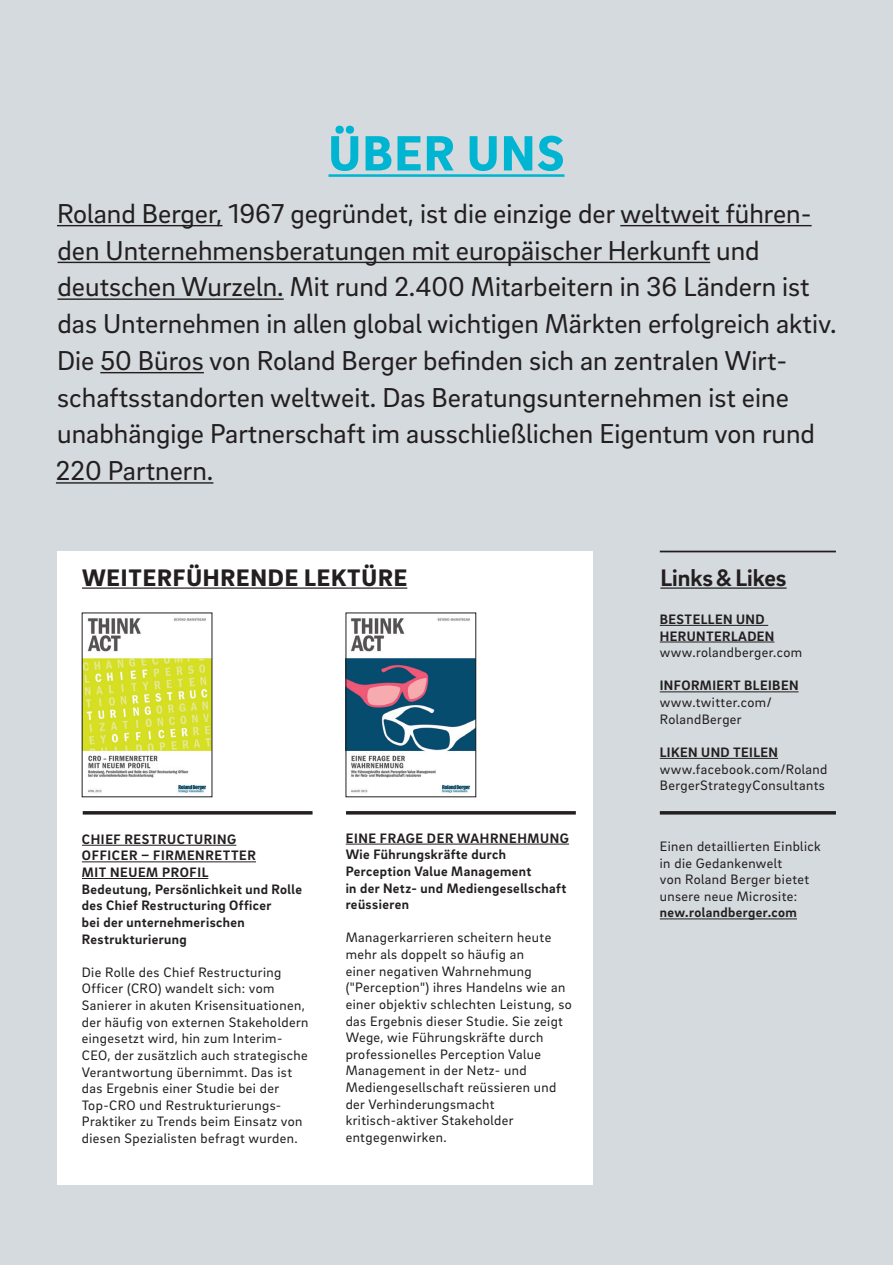
<style>
.page{position:relative;width:893px;height:1265px;background:#d4dade}
.page>*{position:absolute;margin:0;border:0;box-sizing:border-box;transform-origin:0 0}
.t1{font:900 50.75px "Brix Sans";letter-spacing:.03em;color:#00b5d1}
.t2{font:28px/36.8px "Brix Sans";color:#231f20}
.t3{font:900 24.5px "Brix Sans";letter-spacing:.035em;color:#231f20}
.t4{font:700 24.5px "Brix Sans";color:#231f20}
.t5{font:14px/16.6px "Brix Sans";letter-spacing:.03em;color:#231f20}
.t6{font:700 14px/16.6px "Brix Sans";letter-spacing:.03em;color:#231f20}
</style>
<div class="page">
<div style="left:57px;top:551px;width:536px;height:633px;background:#fff"></div>
<hr style="left:57px;top:225px;width:165px;height:1px;background:#231f20">
<hr style="left:620px;top:225px;width:192px;height:1px;background:#231f20">
<hr style="left:58px;top:262px;width:652px;height:1px;background:#231f20">
<hr style="left:58px;top:298px;width:226px;height:2px;background:#231f20">
<hr style="left:100px;top:372px;width:104px;height:1px;background:#231f20">
<hr style="left:56px;top:482px;width:157px;height:2px;background:#231f20">
<hr style="left:660px;top:551px;width:176px;height:1px;background:#231f20">
<svg style="left:83px;top:811px;width:230px;height:4px"></svg>
<svg style="left:346px;top:811px;width:230px;height:4px"></svg>
<svg style="left:660px;top:811px;width:176px;height:4px"></svg>
<hr style="left:82px;top:587px;width:325px;height:2px;background:#231f20">
<hr style="left:660px;top:587px;width:127px;height:2px;background:#231f20">
<hr style="left:328px;top:174px;width:236px;height:3px;background:#00b5d1">
<hr style="left:660px;top:919px;width:137px;height:1px;background:#231f20">
<img style="left:348px;top:618px;width:126px;height:175px">
<img style="left:84px;top:618px;width:126px;height:175px">
<hr style="left:346px;top:844px;width:223px;height:1px;background:#231f20">
<hr style="left:82px;top:845px;width:154px;height:1px;background:#231f20">
<hr style="left:82px;top:861px;width:174px;height:1px;background:#231f20">
<hr style="left:82px;top:878px;width:126px;height:1px;background:#231f20">
<hr style="left:660px;top:625px;width:108px;height:1px;background:#231f20">
<hr style="left:660px;top:642px;width:114px;height:1px;background:#231f20">
<hr style="left:660px;top:692px;width:139px;height:1px;background:#231f20">
<hr style="left:660px;top:758px;width:118px;height:1px;background:#231f20">
<h1 class="t1" style="left:328px;top:120px;width:237px">ÜBER UNS</h1>
<p class="t2" style="left:56px;top:194px;width:782px">Roland Berger, 1967 gegründet, ist die einzige der weltweit führen&shy;den Unternehmensberatungen mit europäischer Herkunft und deutschen Wurzeln. Mit rund 2.400 Mitarbeitern in 36 Ländern ist das Unternehmen in allen global wichtigen Märkten erfolgreich aktiv.<br>Die 50 Büros von Roland Berger befinden sich an zentralen Wirt&shy;schaftsstandorten weltweit. Das Beratungsunternehmen ist eine unabhängige Partnerschaft im ausschließlichen Eigentum von rund 220 Partnern.</p>
<h3 class="t3" style="left:82px;top:561px;width:327px">WEITERFÜHRENDE LEKTÜRE</h3>
<h3 class="t4" style="left:660px;top:561px;width:128px">Links&amp;Likes</h3>
<p class="t6" style="left:82px;top:830px;width:222px">CHIEF RESTRUCTURING<br>OFFICER – FIRMENRETTER<br>MIT NEUEM PROFIL<br>Bedeutung, Persönlichkeit und Rolle des Chief Restructuring Officer<br>bei der unternehmerischen<br>Restrukturierung</p>
<p class="t5" style="left:82px;top:963px;width:228px">Die Rolle des Chief Restructuring Officer (CRO) wandelt sich: vom Sanierer in akuten Krisensituationen, der häufig von externen Stakeholdern eingesetzt wird, hin zum Interim-CEO, der zusätzlich auch strategische Verantwortung übernimmt. Das ist das Ergebnis einer Studie bei der Top-CRO und Restrukturierungs-Praktiker zu Trends beim Einsatz von diesen Spezialisten befragt wurden.</p>
<p class="t6" style="left:346px;top:829px;width:225px">EINE FRAGE DER WAHRNEHMUNG<br>Wie Führungskräfte durch<br>Perception Value Management<br>in der Netz- und Mediengesellschaft reüssieren</p>
<p class="t5" style="left:346px;top:929px;width:228px">Managerkarrieren scheitern heute mehr als doppelt so häufig an<br>einer negativen Wahrnehmung ("Perception") ihres Handelns wie an einer objektiv schlechten Leistung, so das Ergebnis dieser Studie. Sie zeigt<br>Wege, wie Führungskräfte durch professionelles Perception Value<br>Management in der Netz- und<br>Mediengesellschaft reüssieren und der Verhinderungsmacht kritisch-aktiver Stakeholder entgegenwirken.</p>
<p class="t6" style="left:660px;top:610px;width:116px">BESTELLEN UND<br>HERUNTERLADEN</p>
<p class="t5" style="left:660px;top:644px;width:144px">www.rolandberger.com</p>
<p class="t6" style="left:660px;top:677px;width:140px">INFORMIERT BLEIBEN</p>
<p class="t5" style="left:660px;top:693px;width:113px">www.twitter.com/<br>RolandBerger</p>
<p class="t6" style="left:660px;top:743px;width:120px">LIKEN UND TEILEN</p>
<p class="t5" style="left:660px;top:760px;width:169px">www.facebook.com/Roland<br>BergerStrategyConsultants</p>
<p class="t5" style="left:660px;top:837px;width:162px">Einen detaillierten Einblick in die Gedankenwelt<br>von Roland Berger bietet unsere neue Microsite:</p>
<p class="t6" style="left:660px;top:904px;width:139px">new.rolandberger.com</p>
</div>
